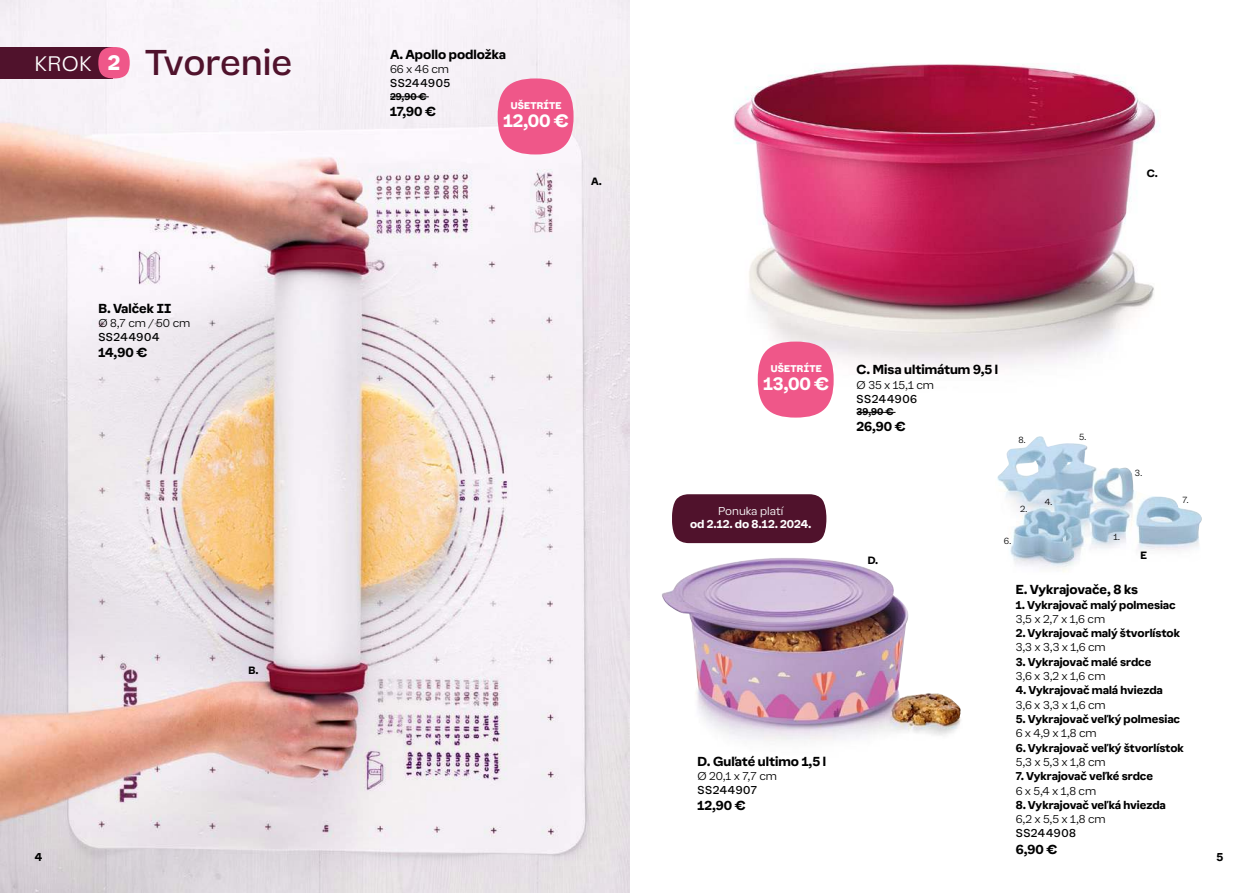
<style>
.page{position:relative;width:1259px;height:893px;background:#fff}
.page>*{position:absolute;margin:0;border:0;box-sizing:border-box;transform-origin:0 0}
.t1{font:33px "Earl Sans";color:#50122c}
.t2{font:300 19.35px "Earl Sans";color:#fff}
.t3{font:700 16.5px "Earl Sans";letter-spacing:-.01em;color:#fff}
.t4{font:700 12px "Earl Sans";color:#000}
.t5{font:700 10.5px "Earl Sans";color:#000}
.t6{font:300 10.5px "Earl Sans";color:#000}
.t7{font:10.5px "Earl Sans";letter-spacing:.06em;color:#000}
.t8{font:700 10.5px "Earl Sans";color:#fff}
.t9{font:300 10.5px "Earl Sans";color:#fff}
.t10{font:700 9.75px "Earl Sans";color:#000}
.t11{font:900 9px "Earl Sans";letter-spacing:.02em;color:#fff}
.t12{font:700 9px "Earl Sans";color:#000}
.t13{font:300 8.25px "Earl Sans";color:#000}
.s1{font-weight:900;font-size:19.35px;color:#fff}
</style>
<div class="page">
<img style="left:662px;top:558px;width:299px;height:183px">
<img style="left:733px;top:63px;width:425px;height:338px">
<img style="left:0;top:0;width:629px;height:893px">
<div style="left:0;top:47px;width:112px;height:31px;background:#50122c"></div>
<div style="left:98px;top:47px;width:32px;height:31px;background:#ef5789;border-radius:50%"></div>
<hr style="left:390px;top:97px;width:39px;height:1px;background:#000">
<div style="left:497px;top:78px;width:76px;height:76px;background:#ef5789;border-radius:50%"></div>
<div style="left:758px;top:342px;width:75px;height:76px;background:#ef5789;border-radius:50%"></div>
<hr style="left:856px;top:412px;width:39px;height:1px;background:#000">
<div style="left:672px;top:494px;width:154px;height:49px;background:#50122c"></div>
<img style="left:997px;top:436px;width:204px;height:136px">
<h2 class="t2" style="left:34px;top:50px;width:59px">KROK</h2>
<h1 class="t1" style="left:108px;top:40px;width:186px"><span class="s1">2</span> Tvorenie</h1>
<p class="t4" style="left:390px;top:46px;width:117px">A. Apollo podložka</p>
<p class="t6" style="left:390px;top:62px;width:60px">66 x 46 cm</p>
<p class="t7" style="left:390px;top:76px;width:62px">SS244905</p>
<p class="t12" style="left:390px;top:90px;width:38px">29,90 €</p>
<p class="t4" style="left:390px;top:103px;width:48px">17,90 €</p>
<p class="t11" style="left:511px;top:101px;width:52px">UŠETRÍTE</p>
<h3 class="t3" style="left:503px;top:109px;width:67px">12,00 €</h3>
<p class="t10" style="left:591px;top:174px;width:12px">A.</p>
<p class="t4" style="left:98px;top:300px;width:74px">B. Valček II</p>
<p class="t6" style="left:98px;top:316px;width:93px">Ø 8,7 cm / 50 cm</p>
<p class="t7" style="left:98px;top:330px;width:63px">SS244904</p>
<p class="t4" style="left:98px;top:344px;width:50px">14,90 €</p>
<p class="t5" style="left:35px;top:849px;width:9px">4</p>
<p class="t10" style="left:248px;top:663px;width:12px">B.</p>
<p class="t10" style="left:1146px;top:167px;width:13px">C.</p>
<p class="t11" style="left:771px;top:364px;width:52px">UŠETRÍTE</p>
<h3 class="t3" style="left:763px;top:372px;width:67px">13,00 €</h3>
<p class="t9" style="left:718px;top:504px;width:67px">Ponuka platí</p>
<p class="t8" style="left:690px;top:517px;width:123px">od 2.12. do 8.12. 2024.</p>
<p class="t4" style="left:697px;top:753px;width:130px">D. Guľaté ultimo 1,5 l</p>
<p class="t6" style="left:697px;top:769px;width:81px">Ø 20,1 x 7,7 cm</p>
<p class="t7" style="left:697px;top:783px;width:61px">SS244907</p>
<p class="t4" style="left:697px;top:797px;width:50px">12,90 €</p>
<p class="t4" style="left:856px;top:361px;width:143px">C. Misa ultimátum 9,5 l</p>
<p class="t6" style="left:856px;top:378px;width:79px">Ø 35 x 15,1 cm</p>
<p class="t7" style="left:856px;top:392px;width:62px">SS244906</p>
<p class="t12" style="left:856px;top:406px;width:38px">39,90 €</p>
<p class="t4" style="left:856px;top:419px;width:51px">26,90 €</p>
<p class="t13" style="left:1018px;top:434px;width:9px">8.</p>
<p class="t13" style="left:1079px;top:431px;width:9px">5.</p>
<p class="t13" style="left:1020px;top:503px;width:9px">2.</p>
<p class="t13" style="left:1045px;top:496px;width:9px">4.</p>
<p class="t10" style="left:867px;top:553px;width:12px">D.</p>
<p class="t13" style="left:1004px;top:535px;width:9px">6.</p>
<p class="t13" style="left:1134px;top:467px;width:9px">3.</p>
<p class="t13" style="left:1113px;top:532px;width:8px">1.</p>
<p class="t10" style="left:1140px;top:548px;width:8px">E</p>
<p class="t13" style="left:1182px;top:494px;width:8px">7.</p>
<p class="t4" style="left:1015px;top:581px;width:124px">E. Vykrajovače, 8 ks</p>
<p class="t5" style="left:1015px;top:597px;width:162px">1. Vykrajovač malý polmesiac</p>
<p class="t6" style="left:1015px;top:612px;width:91px">3,5 x 2,7 x 1,6 cm</p>
<p class="t5" style="left:1015px;top:626px;width:166px">2. Vykrajovač malý štvorlístok</p>
<p class="t6" style="left:1015px;top:640px;width:92px">3,3 x 3,3 x 1,6 cm</p>
<p class="t5" style="left:1015px;top:655px;width:137px">3. Vykrajovač malé srdce</p>
<p class="t6" style="left:1015px;top:669px;width:91px">3,6 x 3,2 x 1,6 cm</p>
<p class="t5" style="left:1015px;top:683px;width:149px">4. Vykrajovač malá hviezda</p>
<p class="t6" style="left:1015px;top:698px;width:92px">3,6 x 3,3 x 1,6 cm</p>
<p class="t5" style="left:1015px;top:712px;width:166px">5. Vykrajovač veľ ký polmesiac</p>
<p class="t6" style="left:1015px;top:726px;width:82px">6 x 4,9 x 1,8 cm</p>
<p class="t5" style="left:1015px;top:740px;width:170px">6. Vykrajovač veľ ký štvorlístok</p>
<p class="t6" style="left:1015px;top:755px;width:92px">5,3 x 5,3 x 1,8 cm</p>
<p class="t5" style="left:1015px;top:769px;width:139px">7. Vykrajovač veľ ké srdce</p>
<p class="t6" style="left:1015px;top:783px;width:82px">6 x 5,4 x 1,8 cm</p>
<p class="t5" style="left:1015px;top:798px;width:152px">8. Vykrajovač veľ ká hviezda</p>
<p class="t6" style="left:1015px;top:812px;width:91px">6,2 x 5,5 x 1,8 cm</p>
<p class="t7" style="left:1015px;top:826px;width:62px">SS244908</p>
<p class="t4" style="left:1015px;top:841px;width:43px">6,90 €</p>
<p class="t5" style="left:1216px;top:849px;width:8px">5</p>
</div>
